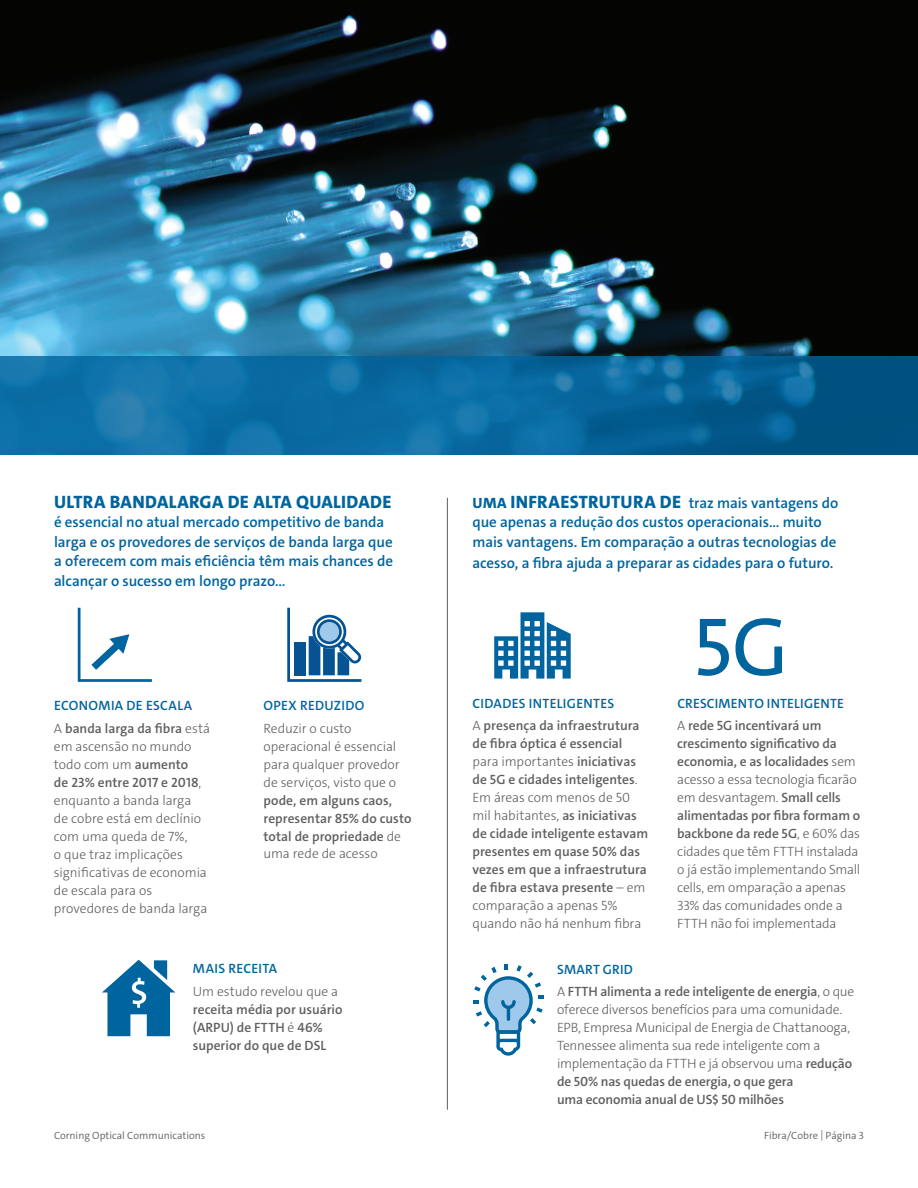
<style>
.page{position:relative;width:918px;height:1188px;background:#fff}
.page>*{position:absolute;margin:0;border:0;box-sizing:border-box;transform-origin:0 0}
.t1{font:83.25px "The Sans E4 s";color:#00649e}
.t2{font:800 18px "The Sans C4 s";letter-spacing:.02em;color:#00649e}
.t3{font:600 15px/19.5px "The Sans E4 s";letter-spacing:-.005em;color:#00649e}
.t4{font:300 13.5px/18px "The Sans E4 s";letter-spacing:-.01em;color:#5f5f62}
.t5{font:600 13.5px/18px "The Sans E4 s";color:#5f5f62}
.t6{font:600 13.5px/22.4px "The Sans E4 s";letter-spacing:.015em;color:#00649e}
.t7{font:300 10.5px "The Sans E4 s";color:#5f5f62}
.s1{color:#00649e}
.s2{font-weight:300}
.s3{font-weight:600}
.s4{font-family:"The Sans C4 s";font-weight:800}
.s5{font-family:"The Sans C4 s";font-weight:800;font-size:18px}
.s6{font-weight:300;color:#5f5f62}
.s7{color:#5f5f62}
</style>
<div class="page">
<svg style="left:287px;top:608px;width:74px;height:74px"></svg>
<svg style="left:78px;top:608px;width:74px;height:74px"></svg>
<svg style="left:102px;top:960px;width:73px;height:76px"></svg>
<svg style="left:494px;top:612px;width:77px;height:67px"></svg>
<hr style="left:447px;top:498px;width:1px;height:612px;background:#5f5f62">
<svg style="left:473px;top:964px;width:71px;height:92px"></svg>
<img style="left:0;top:0;width:918px;height:356px">
<svg style="left:0;top:356px;width:918px;height:99px;background:#0a689c"></svg>
<h2 class="t2" style="left:54px;top:490px;width:339px">ULTRA BANDALARGA DE ALTA QUALIDADE</h2>
<p class="t3" style="left:54px;top:513px;width:341px">é essencial no atual mercado competitivo de banda larga e os provedores de serviços de banda larga que a oferecem com mais eficiência têm mais chances de alcançar o sucesso em longo prazo...</p>
<p class="t5" style="left:54px;top:695px;width:158px;line-height:22.4px"><span class="s1">ECONOMIA DE ESCALA<br></span><span class="s2">A</span> banda larga da fibra <span class="s2">está</span></p>
<p class="t4" style="left:54px;top:737px;width:155px">em ascensão no mundo todo com um <span class="s3">aumento<br>de 23% entre 2017 e 2018</span>, enquanto a banda larga de cobre está em declínio com uma queda de 7%,<br>o que traz implicações significativas de economia de escala para os provedores de banda larga</p>
<p class="t6" style="left:264px;top:695px;width:102px">OPEX REDUZIDO</p>
<p class="t4" style="left:264px;top:719px;width:138px">Reduzir o custo operacional é essencial para qualquer provedor de serviços, visto que o</p>
<p class="t5" style="left:264px;top:791px;width:149px">pode, em alguns caos, representar 85% do custo total de propriedade <span class="s2">de uma rede de acesso</span></p>
<p class="t6" style="left:193px;top:958px;width:86px">MAIS RECEITA</p>
<p class="t4" style="left:193px;top:982px;width:147px">Um estudo revelou que a</p>
<p class="t5" style="left:193px;top:1000px;width:151px">receita média por usuário (ARPU) de FTTH <span class="s2">é</span> 46% superior do que de DSL</p>
<p class="t3" style="left:472px;top:493px;width:367px"><span class="s4">UMA</span> <span class="s5">INFRAESTRUTURA DE</span> traz mais vantagens do que apenas a redução dos custos operacionais... muito mais vantagens. Em comparação a outras tecnologias de</p>
<p class="t3" style="left:472px;top:553px;width:362px">acesso, a fibra ajuda a preparar as cidades para o futuro.</p>
<h1 class="t1" style="left:693px;top:594px;width:97px">5G</h1>
<p class="t6" style="left:677px;top:692px;width:168px">CRESCIMENTO INTELIGENTE<br><span class="s6">A</span> <span class="s7">rede 5G incentivará um</span></p>
<p class="t4" style="left:677px;top:735px;width:185px"><span class="s3">crescimento significativo da economia, e as localidades</span> sem acesso a essa tecnologia ficarão em desvantagem. <span class="s3">Small cells alimentadas por fibra formam o backbone da rede 5G</span>, e 60% das cidades que têm FTTH instalada o já estão implementando Small cells, em omparação a apenas<br>33% das comunidades onde a<br>FTTH não foi implementada</p>
<p class="t5" style="left:472px;top:692px;width:169px;line-height:22.4px"><span class="s1">CIDADES INTELIGENTES<br></span><span class="s2">A</span> presença da infraestrutura</p>
<p class="t5" style="left:472px;top:735px;width:177px">de fibra óptica é essencial <span class="s2">para importantes</span> iniciativas de 5G e cidades inteligentes<span class="s2">.<br>Em áreas com menos de 50 mil habitantes,</span> as iniciativas de cidade inteligente estavam presentes em quase 50% das vezes em que a infraestrutura de fibra estava presente <span class="s2">– em comparação a apenas 5% quando não há nenhum fibra</span></p>
<p class="t5" style="left:557px;top:958px;width:299px;line-height:22.4px"><span class="s1">SMART GRID<br></span><span class="s2">A</span> FTTH alimenta a rede inteligente de energia<span class="s2">, o que</span></p>
<p class="t4" style="left:557px;top:1001px;width:297px">oferece diversos benefícios para uma comunidade.<br>EPB, Empresa Municipal de Energia de Chattanooga, Tennessee alimenta sua rede inteligente com a implementação da FTTH e já observou uma <span class="s3">redução de 50% nas quedas de energia, o que gera<br>uma economia anual de US$ 50 milhões</span></p>
<p class="t7" style="left:54px;top:1129px;width:153px">Corning Optical Communications</p>
<p class="t7" style="left:764px;top:1129px;width:101px">Fibra/Cobre | Página 3</p>
</div>
